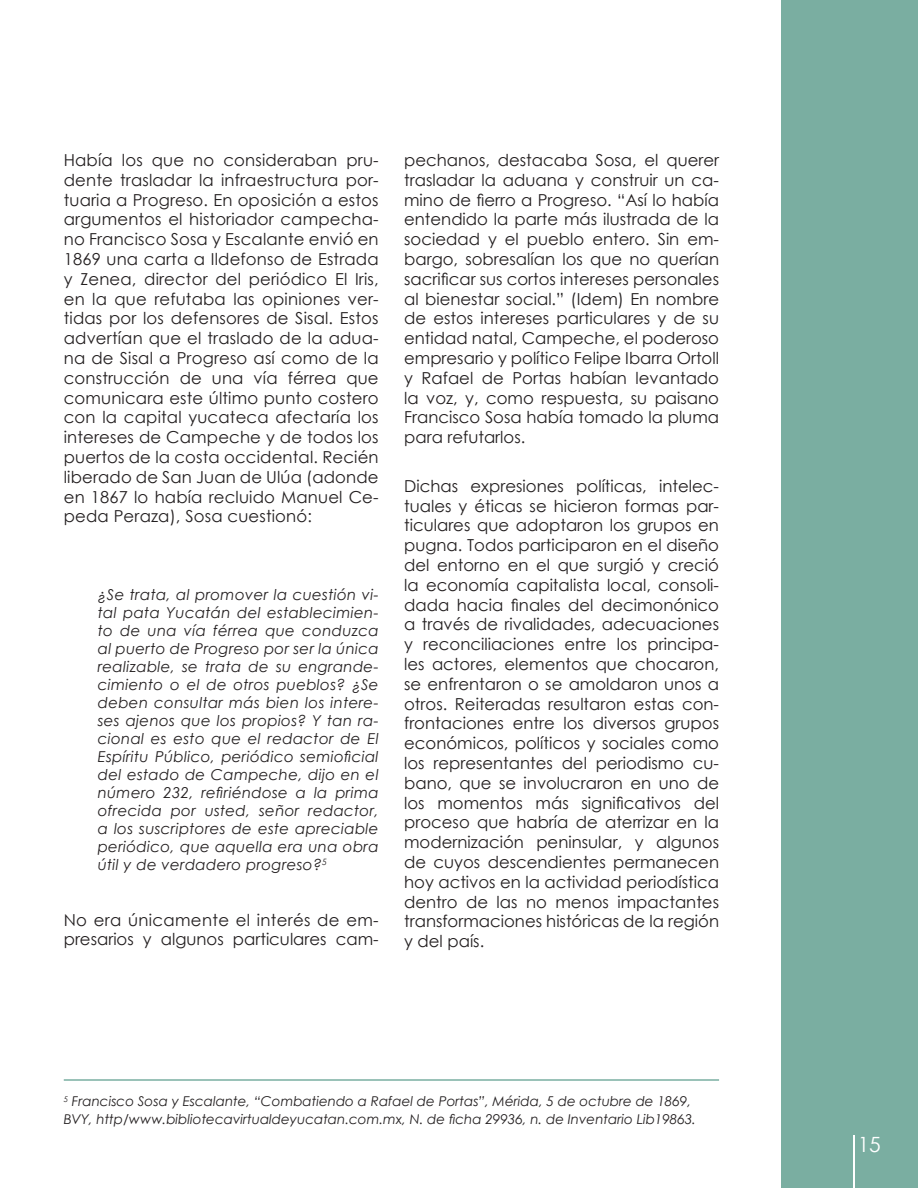
<style>
.page{position:relative;width:918px;height:1188px;background:#fff}
.page>*{position:absolute;margin:0;border:0;box-sizing:border-box;transform-origin:0 0}
.t1{font:21px "Century Gothic";color:#fff}
.t2{font:16.5px/19.8px "Century Gothic";color:#231f20;text-align:justify}
.t3{font:italic 15px/18px "Century Gothic";letter-spacing:.02em;color:#231f20;text-align:justify}
.t4{font:italic 13.5px/18px "Century Gothic";color:#231f20}
</style>
<div class="page">
<div style="left:782px;top:0;width:136px;height:1188px;background:#7aaea1"></div>
<hr style="left:853px;top:1135px;width:1px;height:53px;background:#fff">
<hr style="left:64px;top:1079px;width:655px;height:2px;background:#7aaea1">
<p class="t2" style="left:64px;top:150px;width:316px">Había los que no consideraban pru&shy;dente trasladar la infraestructura por&shy;tuaria a Progreso. En oposición a estos argumentos el historiador campecha&shy;no Francisco Sosa y Escalante envió en 1869 una carta a Ildefonso de Estrada y Zenea, director del periódico El Iris, en la que refutaba las opiniones ver&shy;tidas por los defensores de Sisal. Estos advertían que el traslado de la adua&shy;na de Sisal a Progreso así como de la construcción de una vía férrea que comunicara este último punto costero con la capital yucateca afectaría los intereses de Campeche y de todos los puertos de la costa occidental. Recién liberado de San Juan de Ulúa (adonde en 1867 lo había recluido Manuel Ce&shy;peda Peraza), Sosa cuestionó:</p>
<p class="t3" style="left:98px;top:585px;width:282px">¿Se trata, al promover la cuestión vi&shy;tal pata Yucatán del establecimien&shy;to de una vía férrea que conduzca al puerto de Progreso por ser la única realizable, se trata de su engrande&shy;cimiento o el de otros pueblos? ¿Se deben consultar más bien los intere&shy;ses ajenos que los propios? Y tan ra&shy;cional es esto que el redactor de El Espíritu Público, periódico semioficial del estado de Campeche, dijo en el número 232, refiriéndose a la prima ofrecida por usted, señor redactor, a los suscriptores de este apreciable periódico, que aquella era una obra útil y de verdadero progreso?<sup>5</sup></p>
<p class="t2" style="left:64px;top:909px;width:316px">No era únicamente el interés de em&shy;presarios y algunos particulares cam-</p>
<p class="t2" style="left:404px;top:150px;width:316px">pechanos, destacaba Sosa, el querer trasladar la aduana y construir un ca&shy;mino de fierro a Progreso. “Así lo había entendido la parte más ilustrada de la sociedad y el pueblo entero. Sin em&shy;bargo, sobresalían los que no querían sacrificar sus cortos intereses personales al bienestar social.” (Idem) En nombre de estos intereses particulares y de su entidad natal, Campeche, el poderoso empresario y político Felipe Ibarra Ortoll y Rafael de Portas habían levantado la voz, y, como respuesta, su paisano Francisco Sosa había tomado la pluma para refutarlos.</p>
<p class="t2" style="left:404px;top:476px;width:316px">Dichas expresiones políticas, intelec&shy;tuales y éticas se hicieron formas par&shy;ticulares que adoptaron los grupos en pugna. Todos participaron en el diseño del entorno en el que surgió y creció la economía capitalista local, consoli&shy;dada hacia finales del decimonónico a través de rivalidades, adecuaciones y reconciliaciones entre los principa&shy;les actores, elementos que chocaron, se enfrentaron o se amoldaron unos a otros. Reiteradas resultaron estas con&shy;frontaciones entre los diversos grupos económicos, políticos y sociales como los representantes del periodismo cu&shy;bano, que se involucraron en uno de los momentos más significativos del proceso que habría de aterrizar en la modernización peninsular, y algunos de cuyos descendientes permanecen hoy activos en la actividad periodística dentro de las no menos impactantes transformaciones históricas de la región y del país.</p>
<p class="t4" style="left:64px;top:1092px;width:634px"><sup>5</sup> Francisco Sosa y Escalante, “Combatiendo a Rafael de Portas”, Mérida, 5 de octubre de 1869,<br>BVY, http/www.bibliotecavirtualdeyucatan.com.mx, N. de ficha 29936, n. de Inventario Lib19863.</p>
<p class="t1" style="left:858px;top:1130px;width:25px">15</p>
</div>
